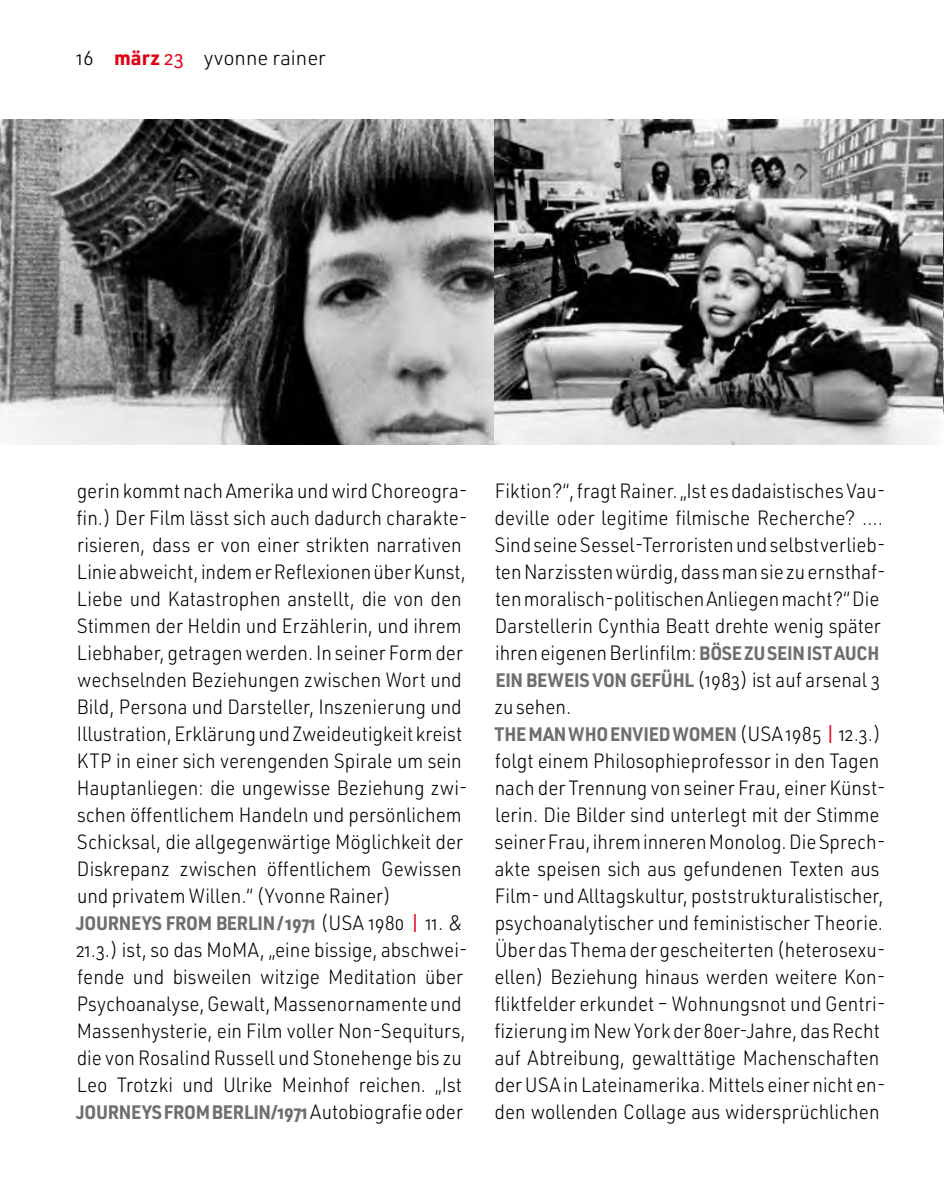
<style>
.page{position:relative;width:944px;height:1200px;background:#fff}
.page>*{position:absolute;margin:0;border:0;box-sizing:border-box;transform-origin:0 0}
.Brot_2_60_70_80{font:300 20.25px/27px "URWDIN";color:#000;scale:.92 1}
.Brot_2{font:300 20.25px/27px "URWDIN";color:#000;scale:.92 1}
.Brot_2-2{font:300 20.25px "URWDIN";color:#000}
.Brot_2_60_70_80-2{font:700 19.12px "URWDIN";letter-spacing:-.015em;color:#6e6e6e;scale:.93 1}
.s1{font-weight:700;color:#e30015}
.s2{font-weight:400;color:#e30015}
.s3{font-weight:300;font-size:20.25px;color:#000}
.s4{font-family:"URWDIN Cond";font-weight:400;font-size:20.25px;color:#e30015}
.s5{font-weight:700;font-size:19.12px;color:#6e6e6e}
</style>
<div class="page">
<img style="left:0;top:119px;width:944px;height:325px">
<p class="Brot_2-2" style="left:77px;top:45px;width:251px">16 <span class="s1">märz</span> <span class="s2">23</span> yvonne rainer</p>
<p class="Brot_2" style="left:77px;top:476px;width:427px">gerin kommt nach Amerika und wird Choreogra&shy;fin.) Der Film lässt sich auch dadurch charakte&shy;risieren, dass er von einer strikten narrativen Linie abweicht, indem er Reflexionen über Kunst, Liebe und Katastrophen anstellt, die von den Stimmen der Heldin und Erzählerin, und ihrem Liebhaber, getragen werden. In seiner Form der wechselnden Beziehungen zwischen Wort und Bild, Persona und Darsteller, Inszenierung und Illustration, Erklärung und Zweideutigkeit kreist KTP in einer sich verengenden Spirale um sein Hauptanliegen: die ungewisse Beziehung zwi&shy;schen öffentlichem Handeln und persönlichem Schicksal, die allgegenwärtige Möglichkeit der Diskrepanz zwischen öffentlichem Gewissen und privatem Willen.“ (Yvonne Rainer)</p>
<p class="Brot_2_60_70_80-2" style="left:76px;top:909px;width:418px">JOURNEYS FROM BERLIN / 1971 <span class="s3">(USA 1980</span> <span class="s4">|</span> <span class="s3">11. &amp;</span></p>
<p class="Brot_2_60_70_80" style="left:77px;top:935px;width:427px">21.3.) ist, so das MoMA, „eine bissige, abschwei&shy;fende und bisweilen witzige Meditation über Psychoanalyse, Gewalt, Massenornamente und Massenhysterie, ein Film voller Non-Sequiturs, die von Rosalind Russell und Stonehenge bis zu Leo Trotzki und Ulrike Meinhof reichen. „Ist</p>
<p class="Brot_2_60_70_80-2" style="left:76px;top:1098px;width:418px">JOURNEYS FROM BERLIN/1971 <span class="s3">Autobiografie oder</span></p>
<p class="Brot_2_60_70_80" style="left:494px;top:476px;width:427px">Fiktion?“, fragt Rainer. „Ist es dadaistisches Vau&shy;deville oder legitime filmische Recherche? ….<br>Sind seine Sessel-Terroristen und selbstverlieb&shy;ten Narzissten würdig, dass man sie zu ernsthaf&shy;ten moralisch-politischen Anliegen macht?“ Die Darstellerin Cynthia Beatt drehte wenig später ihren eigenen Berlinfilm: <span class="s5">BÖSE ZU SEIN IST AUCH EIN BEWEIS VON GEFÜHL</span> (1983) ist auf arsenal 3 zu sehen.</p>
<p class="Brot_2_60_70_80-2" style="left:495px;top:720px;width:417px">THE MAN WHO ENVIED WOMEN <span class="s3">(USA 1985</span> <span class="s4">|</span> <span class="s3">12.3.)</span></p>
<p class="Brot_2_60_70_80" style="left:494px;top:746px;width:427px">folgt einem Philosophieprofessor in den Tagen nach der Trennung von seiner Frau, einer Künst&shy;lerin. Die Bilder sind unterlegt mit der Stimme seiner Frau, ihrem inneren Monolog. Die Sprech&shy;akte speisen sich aus gefundenen Texten aus Film- und Alltagskultur, poststrukturalistischer, psychoanalytischer und feministischer Theorie.<br>Über das Thema der gescheiterten (heterosexu&shy;ellen) Beziehung hinaus werden weitere Kon&shy;fliktfelder erkundet – Wohnungsnot und Gentri&shy;fizierung im New York der 80er-Jahre, das Recht auf Abtreibung, gewalttätige Machenschaften der USA in Lateinamerika. Mittels einer nicht en&shy;den wollenden Collage aus widersprüchlichen</p>
</div>
